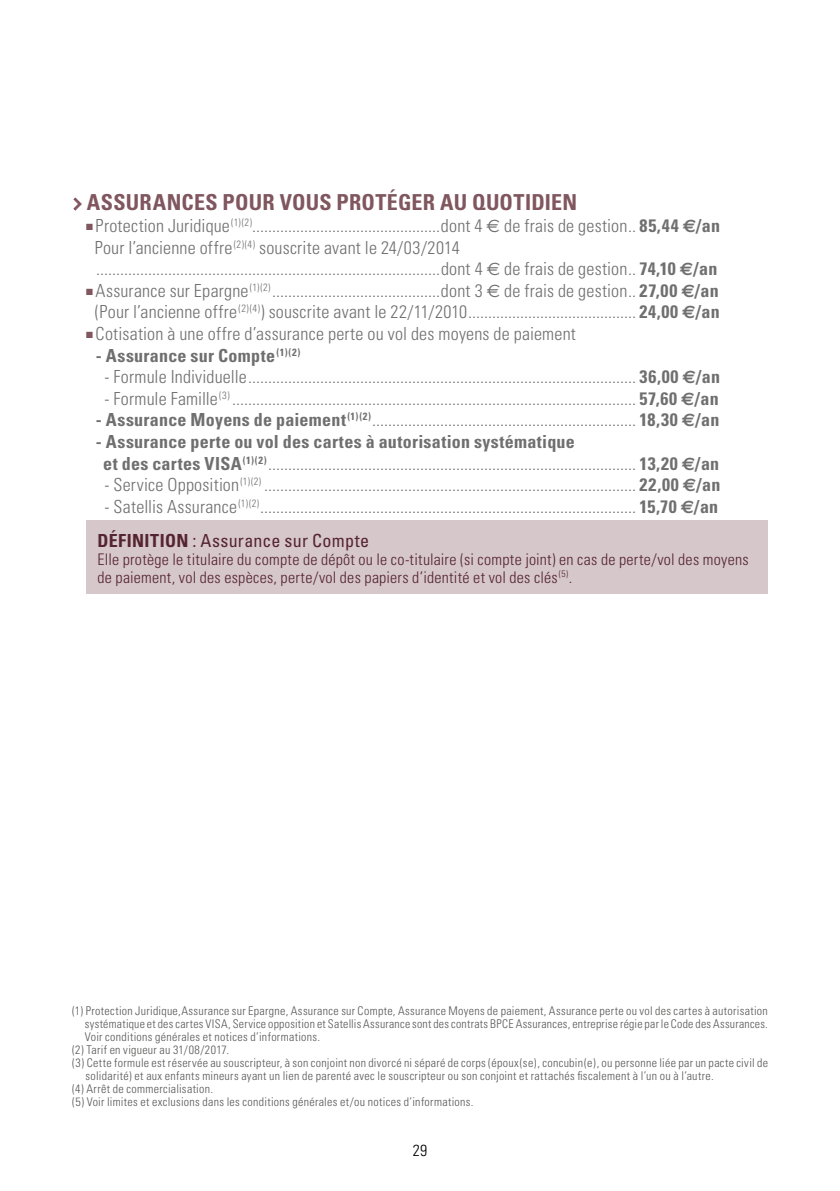
<style>
.page{position:relative;width:840px;height:1191px;background:#fff}
.page>*{position:absolute;margin:0;border:0;box-sizing:border-box;transform-origin:0 0}
.t1{font:700 condensed 22px "Univers";letter-spacing:.01em;color:#80565f}
.t2{font:300 condensed 18px/21.6px "Univers";letter-spacing:.01em;color:#706f6f}
.t3{font:700 condensed 18px "Univers";letter-spacing:.02em;color:#706f6f}
.t4{font:300 condensed 16px/18px "Univers";letter-spacing:.015em;color:#552431}
.t5{font:300 condensed 16px "Univers";color:#000}
.t6{font:300 condensed 12px "Univers";letter-spacing:.025em;color:#575756}
.s1{font-family:"Cranberry Gin";font-weight:400;font-stretch:normal;font-size:30px}
.s2{color:#80565f}
.s3{font-family:"Euro Sans";font-weight:400;font-stretch:normal}
.s4{font-weight:700}
.s5{font-family:"Euro Sans";font-weight:700;font-stretch:normal}
.s6{font-weight:700;color:#552431}
.s7{font-weight:400;color:#552431}
</style>
<div class="page">
<svg style="left:73px;top:197px;width:9px;height:14px"></svg>
<div style="left:86px;top:521px;width:680px;height:73px;background:#d6c7ca"></div>
<p class="t1" style="left:72px;top:189px;width:506px"><span class="s1">&gt;</span> ASSURANCES POUR VOUS PROTÉGER AU QUOTIDIEN</p>
<p class="t2" style="left:95px;top:215px;width:626px;text-indent:-9px"><span class="s2">■</span> Protection Juridique<sup>(1)(2)</sup>...............................................dont 4 <span class="s3">€</span> de frais de gestion.. <span class="s4">85,44</span> <span class="s5">€</span><span class="s4">/an<br></span>Pour l’ancienne offre<sup>(2)(4)</sup> souscrite avant le 24/03/2014 ......................................................................................dont 4 <span class="s3">€</span> de frais de gestion.. <span class="s4">74,10</span> <span class="s5">€</span><span class="s4">/an</span></p>
<p class="t2" style="left:86px;top:280px;width:634px;text-align:center"><span class="s2">■</span> Assurance sur Epargne<sup>(1)(2)</sup> ..........................................dont 3 <span class="s3">€</span> de frais de gestion.. <span class="s4">27,00</span> <span class="s5">€</span><span class="s4">/an </span>(Pour l’ancienne offre<sup>(2)(4)</sup>) souscrite avant le 22/11/2010.......................................... <span class="s4">24,00</span> <span class="s5">€</span><span class="s4">/an</span></p>
<p class="t2" style="left:86px;top:323px;width:491px"><span class="s2">■</span> Cotisation à une offre d’assurance perte ou vol des moyens de paiement</p>
<p class="t3" style="left:96px;top:344px;width:206px">- Assurance sur Compte<sup>(1)(2)</sup></p>
<p class="t2" style="left:104px;top:366px;width:616px">- Formule Individuelle................................................................................................. <span class="s4">36,00</span> <span class="s5">€</span><span class="s4">/an</span></p>
<p class="t2" style="left:104px;top:388px;width:615px">- Formule Famille<sup>(3)</sup> ..................................................................................................... <span class="s4">57,60</span> <span class="s5">€</span><span class="s4">/an</span></p>
<p class="t2" style="left:96px;top:409px;width:624px"><span class="s4">- Assurance Moyens de paiement</span><sup>(1)(2)</sup>.................................................................. <span class="s4">18,30</span> <span class="s5">€</span><span class="s4">/an</span></p>
<p class="t2" style="left:103px;top:431px;width:617px;text-indent:-7px"><span class="s4">- Assurance perte ou vol des cartes à autorisation systématique<br>et des cartes VISA</span><sup>(1)(2)</sup>............................................................................................ <span class="s4">13,20</span> <span class="s5">€</span><span class="s4">/an</span></p>
<p class="t2" style="left:104px;top:474px;width:617px">- Service Opposition<sup>(1)(2)</sup> ............................................................................................. <span class="s4">22,00</span> <span class="s5">€</span><span class="s4">/an</span></p>
<p class="t2" style="left:98px;top:489px;width:621px;line-height:33.8px;text-indent:7px">- Satellis Assurance<sup>(1)(2)</sup>.............................................................................................. <span class="s4">15,70</span> <span class="s5">€</span><span class="s4">/an<br></span><span class="s6">DÉFINITION</span> <span class="s7">: Assurance sur Compte</span></p>
<p class="t4" style="left:98px;top:550px;width:652px">Elle protège le titulaire du compte de dépôt ou le co-titulaire (si compte joint) en cas de perte/vol des moyens de paiement, vol des espèces, perte/vol des papiers d’identité et vol des clés<sup>(5)</sup>.</p>
<p class="t6" style="left:72px;top:1003px;width:697px">(1) Protection Juridique,Assurance sur Epargne, Assurance sur Compte, Assurance Moyens de paiement, Assurance perte ou vol des cartes à autorisation</p>
<p class="t6" style="left:85px;top:1016px;width:684px">systématique et des cartes VISA, Service opposition et Satellis Assurance sont des contrats BPCE Assurances, entreprise régie par le Code des Assurances.</p>
<p class="t6" style="left:85px;top:1029px;width:237px">Voir conditions générales et notices d’informations.</p>
<p class="t6" style="left:72px;top:1042px;width:158px">(2) Tarif en vigueur au 31/08/2017.</p>
<p class="t6" style="left:72px;top:1055px;width:697px">(3) Cette formule est réservée au souscripteur, à son conjoint non divorcé ni séparé de corps (époux(se), concubin(e), ou personne liée par un pacte civil de</p>
<p class="t6" style="left:86px;top:1068px;width:629px">solidarité) et aux enfants mineurs ayant un lien de parenté avec le souscripteur ou son conjoint et rattachés fiscalement à l’un ou à l’autre.</p>
<p class="t6" style="left:72px;top:1081px;width:142px">(4) Arrêt de commercialisation.</p>
<p class="t6" style="left:72px;top:1094px;width:402px">(5) Voir limites et exclusions dans les conditions générales et/ou notices d’informations.</p>
<p class="t5" style="left:412px;top:1141px;width:16px">29</p>
</div>
